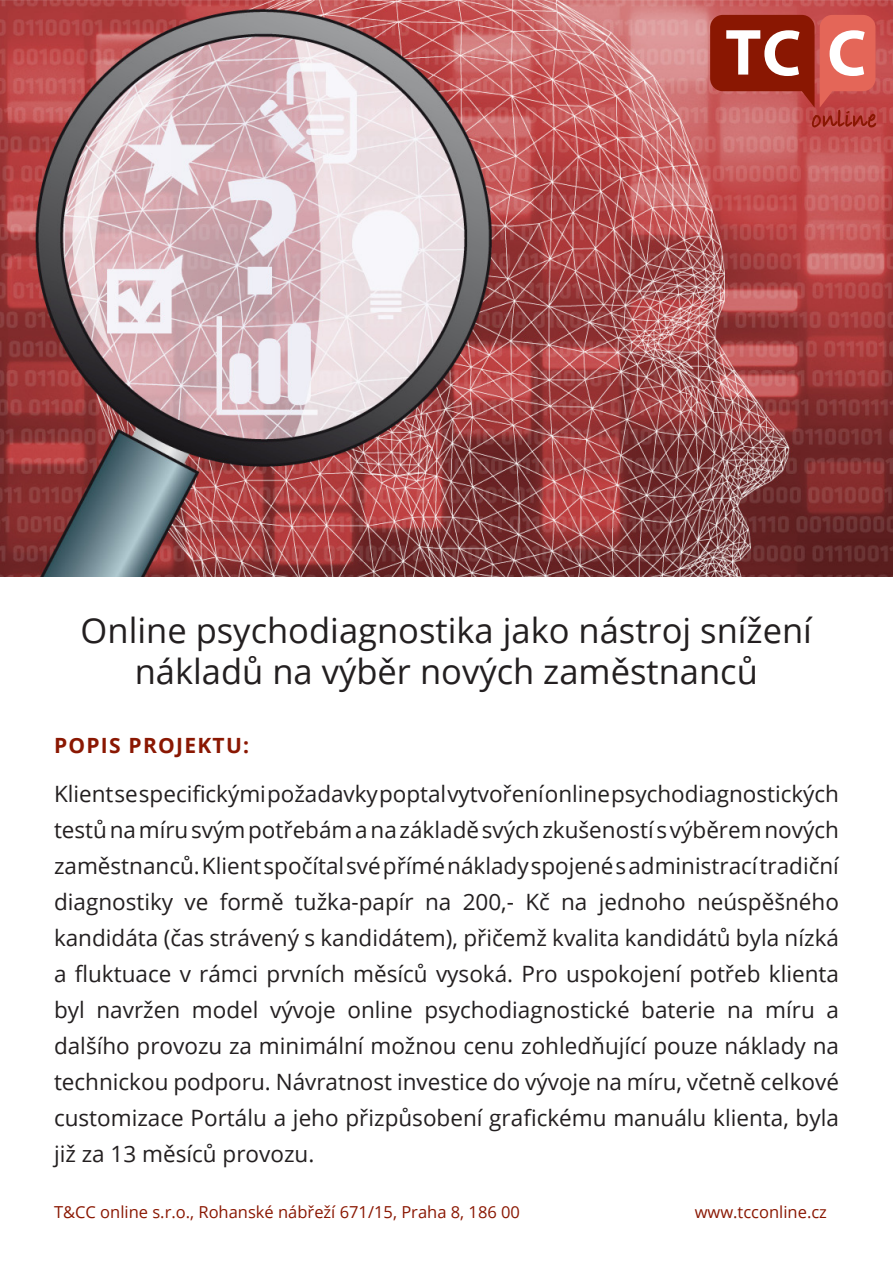
<style>
.page{position:relative;width:893px;height:1263px;background:#fff}
.page>*{position:absolute;margin:0;border:0;box-sizing:border-box;transform-origin:0 0}
.t1{font:34.5px/41.4px "Open Sans";color:#231f20;text-align:center}
.t2{font:22.5px/36px "Open Sans";color:#231f20;text-align:justify}
.t3{font:700 21px "Open Sans";letter-spacing:.06em;color:#8a1702}
.t4{font:16.5px "Open Sans";color:#8a1702}
</style>
<div class="page">
<img style="left:0;top:0;width:893px;height:576px">
<svg style="left:710px;top:15px;width:166px;height:113px;background:#bc564c"></svg>
<p class="t1" style="left:81px;top:609px;width:733px">Online psychodiagnostika jako nástroj snížení nákladů na výběr nových zaměstnanců</p>
<p class="t3" style="left:54px;top:730px;width:197px">POPIS PROJEKTU:</p>
<p class="t2" style="left:54px;top:775px;width:786px">Klient se specifickými požadavky poptal vytvoření online psychodiagnostických testů na míru svým potřebám a na základě svých zkušeností s výběrem nových zaměstnanců. Klient spočítal své přímé náklady spojené s administrací tradiční diagnostiky ve formě tužka-papír na 200,- Kč na jednoho neúspěšného kandidáta (čas strávený s kandidátem), přičemž kvalita kandidátů byla nízká a fluktuace v rámci prvních měsíců vysoká. Pro uspokojení potřeb klienta byl navržen model vývoje online psychodiagnostické baterie na míru a dalšího provozu za minimální možnou cenu zohledňující pouze náklady na technickou podporu. Návratnost investice do vývoje na míru, včetně celkové customizace Portálu a jeho přizpůsobení grafickému manuálu klienta, byla již za 13 měsíců provozu.</p>
<p class="t4" style="left:54px;top:1201px;width:468px">T&amp;CC online s.r.o., Rohanské nábřeží 671/15, Praha 8, 186 00</p>
<p class="t4" style="left:695px;top:1201px;width:134px">www.tcconline.cz</p>
</div>
